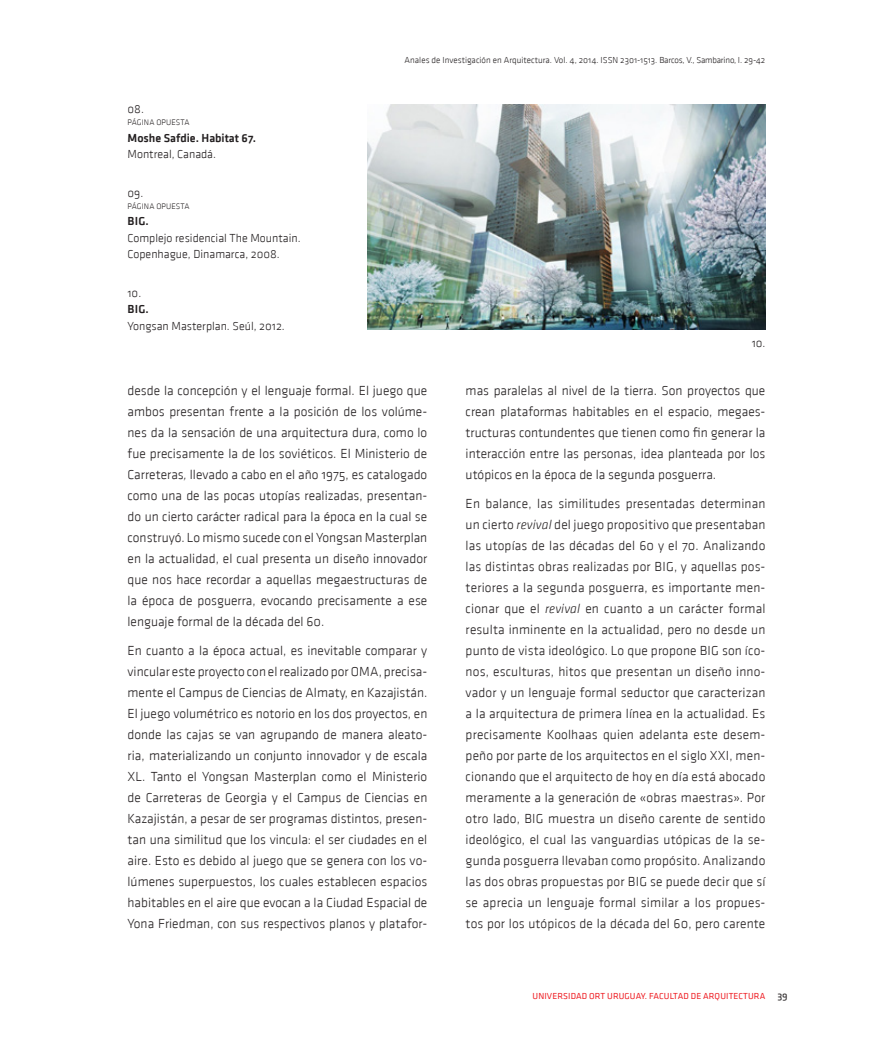
<style>
.page{position:relative;width:893px;height:1063px;background:#fff}
.page>*{position:absolute;margin:0;border:0;box-sizing:border-box;transform-origin:0 0}
.t1{font:13.5px/21px "Klavika Light OSF";color:#231f20;text-align:justify}
.t2{font:12px/16.5px "Klavika Light OSF";color:#231f20}
.t3{font:12px "Klavika Medium OSF";letter-spacing:.005em;color:#231f20}
.t4{font:9px "Klavika Light OSF";color:#231f20}
.t5{font:9px "Klavika Regular OSF";letter-spacing:.015em;color:#ee1d23}
.t6{font:8.25px "Klavika Light OSF";letter-spacing:.015em;color:#231f20}
.s1{font-family:"Klavika Light Italic OSF"}
.s2{font-size:10.5px;color:#231f20}
</style>
<div class="page">
<img style="left:368px;top:104px;width:397px;height:226px">
<p class="t2" style="left:128px;top:101px;width:18px">08.</p>
<p class="t6" style="left:128px;top:118px;width:59px">página opu esta</p>
<p class="t3" style="left:128px;top:131px;width:130px">Moshe Safdie. Habitat 67.</p>
<p class="t2" style="left:128px;top:146px;width:90px">Montreal, Canadá.</p>
<p class="t2" style="left:128px;top:185px;width:17px">09.</p>
<p class="t6" style="left:128px;top:202px;width:59px">página opu esta</p>
<p class="t3" style="left:128px;top:215px;width:23px">Big.</p>
<p class="t2" style="left:128px;top:230px;width:175px">Complejo residencial The Mountain.<br>Copenhague, Dinamarca, 2008.</p>
<p class="t2" style="left:128px;top:285px;width:15px">10.</p>
<p class="t3" style="left:128px;top:303px;width:23px">Big.</p>
<p class="t2" style="left:128px;top:318px;width:159px">Yongsan Masterplan. Seúl, 2012.</p>
<p class="t4" style="left:405px;top:55px;width:362px">Anales de Investigación en Arquitectura. Vol. 4, 2014. ISSN 2301-1513. Barcos, V., Sambarino, I. 29-42</p>
<p class="t2" style="left:752px;top:334px;width:15px">10.</p>
<p class="t1" style="left:128px;top:380px;width:301px">desde la concepción y el lenguaje formal. El juego que ambos presentan frente a la posición de los volúme&shy;nes da la sensación de una arquitectura dura, como lo fue precisamente la de los soviéticos. El Ministerio de Carreteras<span class="s1">,</span> llevado a cabo en el año 1975, es catalogado como una de las pocas utopías realizadas, presentan&shy;do un cierto carácter radical para la época en la cual se construyó. Lo mismo sucede con el Yongsan Masterplan en la actualidad, el cual presenta un diseño innovador que nos hace recordar a aquellas megaestructuras de la época de posguerra, evocando precisamente a ese lenguaje formal de la década del 60.</p>
<p class="t1" style="left:128px;top:640px;width:301px">En cuanto a la época actual, es inevitable comparar y vincular este proyecto con el realizado por Oma</p>
<p class="t1" style="left:128px;top:661px;width:301px;text-indent:251px">, precisa&shy;mente el Campus de Ciencias de Almaty, en Kazajistán.<br>El juego volumétrico es notorio en los dos proyectos, en donde las cajas se van agrupando de manera aleato&shy;ria, materializando un conjunto innovador y de escala XL. Tanto el Yongsan Masterplan como el Ministerio de Carreteras de Georgia y el Campus de Ciencias en Kazajistán, a pesar de ser programas distintos, presen&shy;tan una similitud que los vincula: el ser ciudades en el aire. Esto es debido al juego que se genera con los vo&shy;lúmenes superpuestos, los cuales establecen espacios habitables en el aire que evocan a la Ciudad Espacial de Yona Friedman, con sus respectivos planos y platafor-</p>
<p class="t1" style="left:466px;top:380px;width:301px">mas paralelas al nivel de la tierra. Son proyectos que crean plataformas habitables en el espacio, megaes&shy;tructuras contundentes que tienen como fin generar la interacción entre las personas, idea planteada por los utópicos en la época de la segunda posguerra.</p>
<p class="t1" style="left:466px;top:493px;width:301px">En balance, las similitudes presentadas determinan un cierto <span class="s1">revival</span> del juego propositivo que presentaban las utopías de las décadas del 60 y el 70. Analizando las distintas obras realizadas por Big, y aquellas pos&shy;teriores a la segunda posguerra, es importante men&shy;cionar que el <span class="s1">revival</span> en cuanto a un carácter formal resulta inminente en la actualidad, pero no desde un punto de vista ideológico. Lo que propone Big son íco&shy;nos, esculturas, hitos que presentan un diseño inno&shy;vador y un lenguaje formal seductor que caracterizan a la arquitectura de primera línea en la actualidad. Es precisamente Koolhaas quien adelanta este desem&shy;peño por parte de los arquitectos en el siglo XXI, men&shy;cionando que el arquitecto de hoy en día está abocado meramente a la generación de «obras maestras». Por otro lado, Big muestra un diseño carente de sentido ideológico, el cual las vanguardias utópicas de la se&shy;gunda posguerra llevaban como propósito. Analizando las dos obras propuestas por Big se puede decir que sí se aprecia un lenguaje formal similar a los propues&shy;tos por los utópicos de la década del 60, pero carente</p>
<p class="t5" style="left:533px;top:992px;width:257px">UNIVERSIDAD ORT URU GUAY. FACU LTAD DE ARQU ITECTU RA <span class="s2">39</span></p>
</div>
